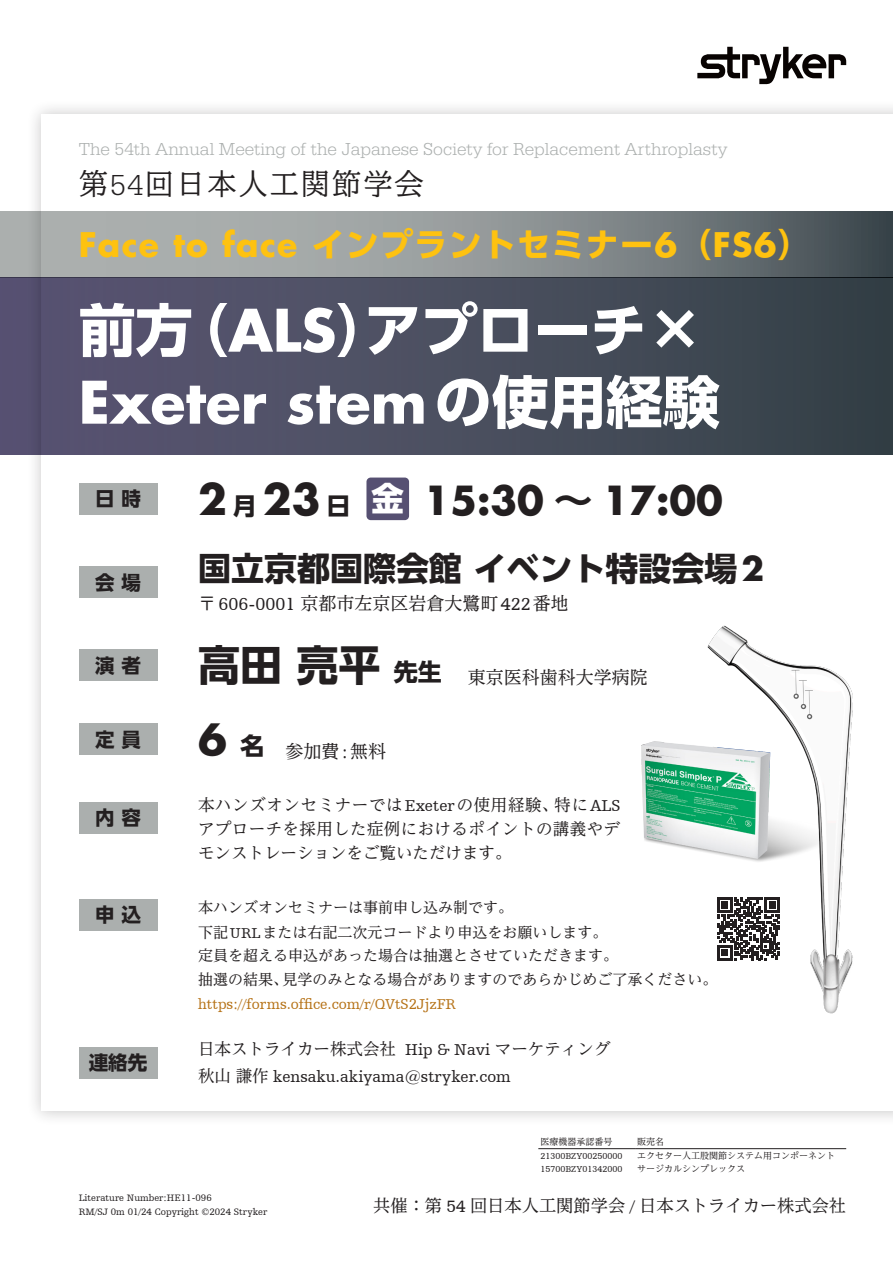
<style>
.page{position:relative;width:893px;height:1263px;background:#fff}
.page>*{position:absolute;margin:0;border:0;box-sizing:border-box;transform-origin:0 0}
.t1{font:700 57px "Futura For Stryker";color:#fff}
.t2{font:700 57px "UD Shin Go Pro";letter-spacing:-.005em;color:#fff}
.t3{font:700 42px "Futura For Stryker";color:#231f20}
.t4{font:700 39px "Futura For Stryker";color:#231f20}
.t5{font:700 33px "Futura For Stryker";letter-spacing:.04em;color:#fec210}
.t6{font:700 33px "UD Shin Go Pro";color:#231f20}
.t7{font:30px "Ro NOW Std MM";letter-spacing:.04em;color:#231f20}
.t8{font:700 19.5px "UD Shin Go Pro";letter-spacing:.345em;color:#231f20}
.t9{font:300 18px "URW Egyptienne TOT";color:#abafae}
.t10{font:18px "UD Reimin Pro";color:#231f20}
.t11{font:17.25px "UD Reimin Pro";color:#231f20}
.t12{font:16.5px/24px "UD Reimin Pro";color:#231f20;text-align:justify}
.t13{font:16.5px "Humanist Slabserif 712 BT";color:#231f20}
.t14{font:15px/24.8px "UD Reimin Pro";color:#231f20}
.t15{font:15px "Humanist Slabserif 712 BT";letter-spacing:-.005em;color:#b67318}
.t16{font:9.75px/13.5px "Humanist Slabserif 712 BT";color:#231f20}
.t17{font:9px "UD Reimin Pro";color:#231f20}
.t18{font:9px "Humanist Slabserif 712 BT";color:#231f20}
.s1{font-family:"URW Egyptienne TOT";font-weight:300}
.s2{font-family:"UD Shin Go Pro"}
.s3{font-family:"Futura For Stryker"}
.s4{font-family:"UD Shin Go Pro";font-size:24px}
.s5{font-family:"Humanist Slabserif 712 BT"}
.s6{font-family:"UD Reimin Pro"}
</style>
<div class="page">
<div style="left:26px;top:100px;width:867px;height:1026px;background:#231f20;opacity:.25"></div>
<div style="left:41px;top:115px;width:852px;height:996px;background:#fff"></div>
<div style="left:0;top:277px;width:893px;height:178px;background:linear-gradient(to right,#5c5675,#364348)"></div>
<svg style="left:697px;top:47px;width:149px;height:37px"></svg>
<hr style="left:538px;top:1148px;width:97px;height:1px;background:#231f20">
<hr style="left:635px;top:1148px;width:211px;height:1px;background:#231f20">
<svg style="left:0;top:212px;width:893px;height:65px"></svg>
<img style="left:641px;top:743px;width:7px;height:99px">
<img style="left:648px;top:625px;width:205px;height:389px">
<svg style="left:717px;top:897px;width:63px;height:63px"></svg>
<div style="left:366px;top:477px;width:43px;height:43px;background:#565072;border-radius:4px"></div>
<div style="left:79px;top:483px;width:78px;height:32px;background:#abafae"></div>
<div style="left:79px;top:566px;width:78px;height:32px;background:#abafae"></div>
<div style="left:79px;top:649px;width:78px;height:32px;background:#abafae"></div>
<div style="left:79px;top:802px;width:78px;height:32px;background:#abafae"></div>
<div style="left:79px;top:723px;width:78px;height:32px;background:#abafae"></div>
<div style="left:79px;top:898px;width:78px;height:32px;background:#abafae"></div>
<div style="left:79px;top:1047px;width:78px;height:31px;background:#abafae"></div>
<p class="t9" style="left:79px;top:139px;width:650px">The 54th Annual Meeting of the Japanese Society for Replacement Arthroplasty</p>
<h3 class="t7" style="left:79px;top:164px;width:347px">第<span class="s1">54</span>回日本人工関節学会</h3>
<h3 class="t5" style="left:79px;top:223px;width:733px">Face to face <span class="s2">インプラントセミナー</span>6<span class="s2">（</span>FS6<span class="s2">）</span></h3>
<h1 class="t2" style="left:79px;top:283px;width:620px">前方（<span class="s3">ALS</span>）アプローチ×</h1>
<h1 class="t1" style="left:79px;top:364px;width:643px">Exeter stem<span class="s2">の使用経験</span></h1>
<h3 class="t8" style="left:95px;top:483px;width:47px">日時</h3>
<h2 class="t3" style="left:198px;top:471px;width:154px">2<span class="s4">月</span>23<span class="s4">日</span></h2>
<h3 class="t4" style="left:424px;top:474px;width:301px">15:30 <span class="s2">～</span> 17:00</h3>
<h3 class="t8" style="left:95px;top:566px;width:47px">会場</h3>
<h3 class="t8" style="left:95px;top:649px;width:47px">演者</h3>
<h3 class="t8" style="left:95px;top:723px;width:47px">定員</h3>
<h3 class="t8" style="left:95px;top:802px;width:47px">内容</h3>
<h3 class="t8" style="left:95px;top:898px;width:47px">申込</h3>
<h3 class="t8" style="left:89px;top:1047px;width:60px">連絡先</h3>
<h3 class="t6" style="left:198px;top:542px;width:568px">国立京都国際会館イベント特設会場<span class="s3">2</span></h3>
<p class="t10" style="left:198px;top:588px;width:372px">〒<span class="s5">606-0001</span> 京都市左京区岩倉大鷺町<span class="s5">422</span>番地</p>
<p class="t10" style="left:198px;top:662px;width:451px"><sup>高田亮平</sup><sup>先生</sup> 東京医科歯科大学病院</p>
<p class="t10" style="left:198px;top:737px;width:190px"><sup>6</sup> <sup>名</sup> 参加費<span class="s5">:</span>無料</p>
<p class="t12" style="left:198px;top:792px;width:424px">本ハンズオンセミナーでは<span class="s5">Exeter</span>の使用経験、特に<span class="s5">ALS</span>アプローチを採用した症例におけるポイントの講義やデモンストレーションをご覧いただけます。</p>
<p class="t14" style="left:198px;top:894px;width:411px">本ハンズオンセミナーは事前申し込み制です。<br>下記<span class="s5">URL</span>または右記二次元コードより申込をお願いします。</p>
<p class="t14" style="left:198px;top:943px;width:521px;line-height:24px">定員を超える申込があった場合は抽選とさせていただきます。<br>抽選の結果、見学のみとなる場合がありますのであらかじめご了承ください。</p>
<p class="t15" style="left:198px;top:995px;width:259px">https://forms.office.com/r/QVtS2JjzFR</p>
<p class="t12" style="left:198px;top:1037px;width:414px">日本ストライカー株式会社 <span class="s5">Hip &amp; Navi</span> マーケティング</p>
<p class="t13" style="left:198px;top:1067px;width:314px"><span class="s6">秋山謙作</span> kensaku.akiyama@stryker.com</p>
<p class="t17" style="left:540px;top:1135px;width:73px">医療機器承認番号</p>
<p class="t17" style="left:637px;top:1135px;width:28px">販売名</p>
<p class="t18" style="left:540px;top:1150px;width:83px">21300BZY00250000</p>
<p class="t17" style="left:637px;top:1148px;width:199px">エクセター人工股関節システム用コンポーネント</p>
<p class="t18" style="left:540px;top:1163px;width:83px">15700BZY01342000</p>
<p class="t17" style="left:637px;top:1161px;width:109px">サージカルシンプレックス</p>
<p class="t16" style="left:79px;top:1191px;width:190px">Literature Number:HE11-096<br>RM/SJ 0m 01/24 Copyright ©2024 Stryker</p>
<p class="t11" style="left:373px;top:1192px;width:474px">共催：第 <span class="s5">54</span> 回日本人工関節学会 <span class="s5">/</span> 日本ストライカー株式会社</p>
</div>
